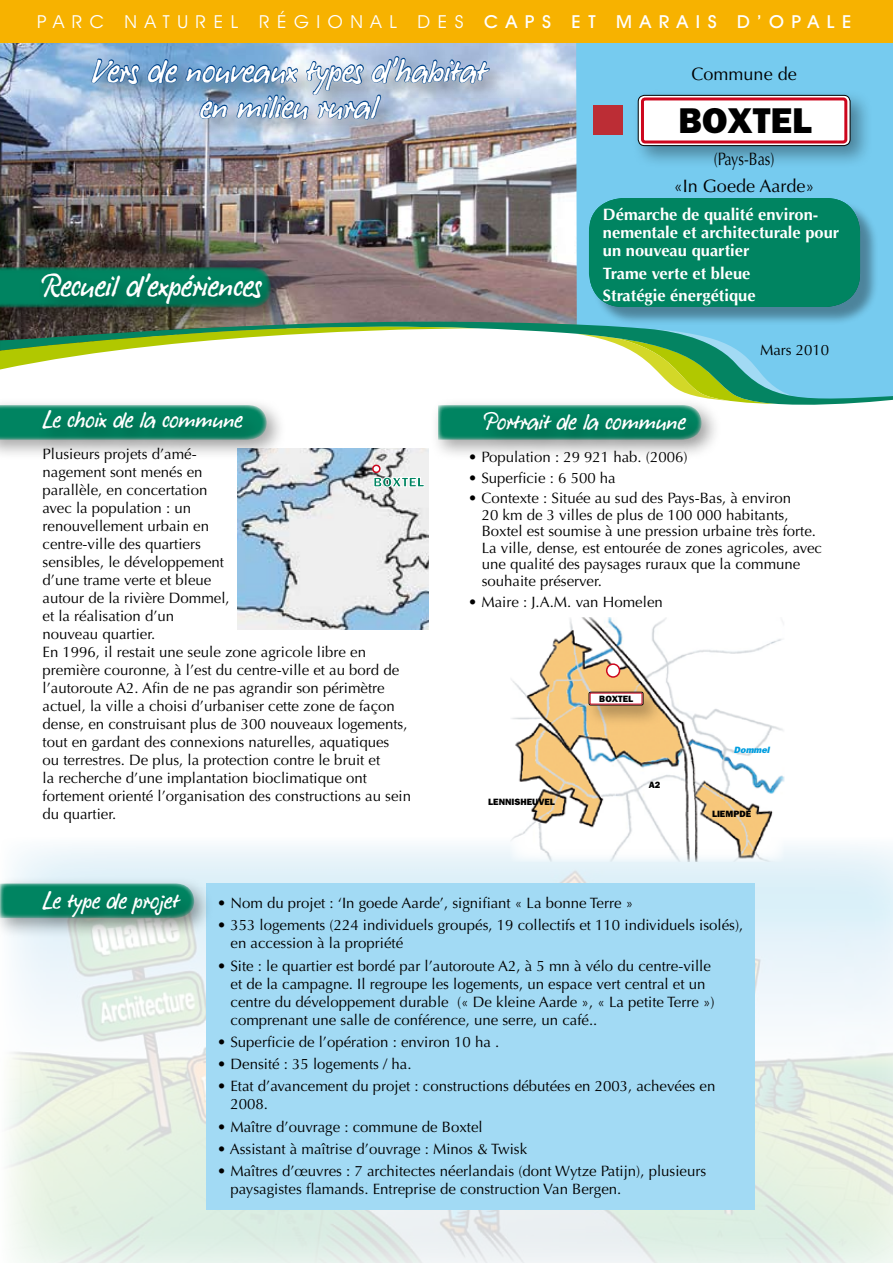
<style>
.page{position:relative;width:893px;height:1263px;background:#fff}
.page>*{position:absolute;margin:0;border:0;box-sizing:border-box;transform-origin:0 0}
.t1{font:39px/36px "Dalli";color:#fff;text-align:center;scale:.95 1}
.t2{font:36px "Dalli";color:#fff;scale:.95 1}
.t3{font:800 36px "Franklin Gothic";color:#000}
.t4{font:27px "Dalli";color:#fff;scale:.95 1}
.t5{font:18px "Avant Garde IT Cby BT";letter-spacing:.4em;color:#fff;scale:1.05 1}
.t6{font:18px/27px "Optima";color:#000;text-align:center;scale:.8 1}
.t7{font:18px "Optima";color:#000}
.t8{font:700 16.5px/18px "Optima";color:#fff}
.t9{font:15px/18px "Optima";color:#000}
.t10{font:800 9.15px "Franklin Gothic";color:#000}
.t11{font:italic 800 9.15px "Franklin Gothic";color:#009ee0}
.s1{font-weight:500}
</style>
<div class="page">
<img style="left:237px;top:449px;width:192px;height:180px">
<img style="left:8px;top:846px;width:885px;height:417px">
<div style="left:577px;top:43px;width:316px;height:279px;background:#76cbef"></div>
<img style="left:0;top:43px;width:577px;height:279px">
<div style="left:0;top:0;width:893px;height:43px;background:#f7b200"></div>
<svg style="left:291px;top:322px;width:602px;height:83px;background:#69c0d9"></svg>
<div style="left:593px;top:105px;width:30px;height:30px;background:#bc2d35"></div>
<div style="left:591px;top:200px;width:287px;height:126px;background:#000;opacity:.35"></div>
<div style="left:589px;top:198px;width:271px;height:109px;background:#008461"></div>
<div style="left:85px;top:50px;width:424px;height:90px;background:#000;opacity:.35"></div>
<svg style="left:91px;top:58px;width:50px;height:31px;background:#5b89b6"></svg>
<svg style="left:147px;top:43px;width:344px;height:97px;background:#8fa9c7"></svg>
<div style="left:0;top:397px;width:287px;height:63px;background:#000;opacity:.35"></div>
<div style="left:36px;top:403px;width:227px;height:45px;background:#000;opacity:.35"></div>
<div style="left:0;top:259px;width:291px;height:69px;background:#000;opacity:.35"></div>
<svg style="left:0;top:267px;width:36px;height:41px"></svg>
<div style="left:36px;top:267px;width:246px;height:57px;background:#000;opacity:.35"></div>
<div style="left:429px;top:397px;width:292px;height:63px;background:#000;opacity:.35"></div>
<svg style="left:0;top:325px;width:794px;height:115px"></svg>
<div style="left:478px;top:405px;width:229px;height:46px;background:#000;opacity:.35"></div>
<div style="left:206px;top:883px;width:549px;height:326px;background:#a2daf4"></div>
<div style="left:0;top:875px;width:214px;height:63px;background:#000;opacity:.35"></div>
<svg style="left:0;top:883px;width:194px;height:35px"></svg>
<div style="left:36px;top:884px;width:164px;height:52px;background:#000;opacity:.35"></div>
<div style="left:631px;top:89px;width:241px;height:79px;background:#000;opacity:.35"></div>
<svg style="left:638px;top:95px;width:212px;height:51px"></svg>
<div style="left:638px;top:95px;width:212px;height:51px;border:1px solid #000;border-radius:6px"></div>
<div style="left:642px;top:99px;width:204px;height:43px;background:#fff;border-radius:3px"></div>
<div style="left:641px;top:97px;width:206px;height:46px;border:3px solid #cd071e;border-radius:3px"></div>
<img style="left:510px;top:617px;width:274px;height:245px">
<div style="left:607px;top:664px;width:13px;height:13px;background:#fff;border-radius:50%"></div>
<div style="left:606px;top:663px;width:14px;height:15px;border:2px solid #cd071e;border-radius:50%"></div>
<div style="left:583px;top:686px;width:82px;height:41px;background:#000;opacity:.35"></div>
<div style="left:589px;top:692px;width:54px;height:13px;border:1px solid #000;border-radius:2px"></div>
<div style="left:590px;top:693px;width:52px;height:11px;background:#fff"></div>
<div style="left:590px;top:693px;width:52px;height:11px;border:1px solid #cd071e"></div>
<div style="left:373px;top:465px;width:7px;height:7px;background:#fff;border-radius:50%"></div>
<div style="left:372px;top:465px;width:9px;height:8px;border:2px solid #cd071e;border-radius:50%"></div>
<svg style="left:373px;top:476px;width:52px;height:12px"></svg>
<p class="t5" style="left:37px;top:10px;width:777px">PARC NATUREL RÉGIONAL DES <span class="s1">CAPS ET MARAIS D’OPALE</span></p>
<h1 class="t1" style="left:91px;top:54px;width:417px">Vers de nouveaux types d’habitat en milieu rural</h1>
<h2 class="t2" style="left:39px;top:268px;width:235px">Recueil d’expériences</h2>
<p class="t7" style="left:692px;top:63px;width:107px">Commune de</p>
<h2 class="t3" style="left:678px;top:100px;width:135px">BOXTEL</h2>
<p class="t6" style="left:674px;top:146px;width:177px">(Pays-Bas)<br>«In Goede Aarde»</p>
<p class="t8" style="left:603px;top:206px;width:238px">Démarche de qualité environ&shy;nementale et architecturale pour un nouveau quartier</p>
<p class="t8" style="left:603px;top:262px;width:154px;line-height:22.2px">Trame verte et bleue<br>Stratégie énergétique</p>
<p class="t9" style="left:760px;top:341px;width:71px">Mars 2010</p>
<h3 class="t4" style="left:43px;top:405px;width:212px">Le choix de la commune</h3>
<h3 class="t4" style="left:482px;top:407px;width:216px">Portrait de la commune</h3>
<p class="t9" style="left:43px;top:445px;width:370px">Plusieurs projets d’amé-<br>nagement sont menés en<br>parallèle, en concertation<br>avec la population : un<br>renouvellement urbain en<br>centre-ville des quartiers<br>sensibles, le développement<br>d’une trame verte et bleue<br>autour de la rivière Dommel,<br>et la réalisation d’un<br>nouveau quartier.<br>En 1996, il restait une seule zone agricole libre en première couronne, à l’est du centre-ville et au bord de l’autoroute A2. Afin de ne pas agrandir son périmètre actuel, la ville a choisi d’urbaniser cette zone de façon dense, en construisant plus de 300 nouveaux logements, tout en gardant des connexions naturelles, aquatiques<br>ou terrestres. De plus, la protection contre le bruit et<br>la recherche d’une implantation bioclimatique ont fortement orienté l’organisation des constructions au sein du quartier.</p>
<p class="t9" style="left:468px;top:448px;width:221px">• Population : 29 921 hab. (2006)</p>
<p class="t9" style="left:468px;top:469px;width:149px">• Superficie : 6 500 ha</p>
<p class="t9" style="left:482px;top:490px;width:342px;line-height:16.5px;text-indent:-14px">• Contexte : Située au sud des Pays-Bas, à environ<br>20 km de 3 villes de plus de 100 000 habitants, Boxtel est soumise à une pression urbaine très forte.<br>La ville, dense, est entourée de zones agricoles, avec une qualité des paysages ruraux que la commune souhaite préserver.</p>
<p class="t9" style="left:468px;top:593px;width:196px">• Maire : J.A.M. van Homelen</p>
<p class="t10" style="left:599px;top:694px;width:35px">BOXTEL</p>
<p class="t11" style="left:734px;top:744px;width:37px">Dommel</p>
<p class="t10" style="left:649px;top:779px;width:13px">A2</p>
<p class="t10" style="left:488px;top:796px;width:68px">LENNISHEUVEL</p>
<p class="t10" style="left:712px;top:809px;width:41px">LIEMPDE</p>
<h3 class="t4" style="left:43px;top:886px;width:145px">Le type de projet</h3>
<p class="t9" style="left:217px;top:894px;width:418px">• Nom du projet : ‘In goede Aarde’, signifiant « La bonne Terre »</p>
<p class="t9" style="left:231px;top:916px;width:514px;text-indent:-14px">• 353 logements (224 individuels groupés, 19 collectifs et 110 individuels isolés), en accession à la propriété</p>
<p class="t9" style="left:231px;top:957px;width:486px;text-indent:-14px">• Site : le quartier est bordé par l’autoroute A2, à 5 mn à vélo du centre-ville et de la campagne. Il regroupe les logements, un espace vert central et un centre du développement durable (« De kleine Aarde », « La petite Terre ») comprenant une salle de conférence, une serre, un café..</p>
<p class="t9" style="left:217px;top:1033px;width:284px">• Superficie de l’opération : environ 10 ha .</p>
<p class="t9" style="left:217px;top:1055px;width:196px">• Densité : 35 logements / ha.</p>
<p class="t9" style="left:231px;top:1077px;width:486px;text-indent:-14px">• Etat d’avancement du projet : constructions débutées en 2003, achevées en<br>2008.</p>
<p class="t9" style="left:217px;top:1118px;width:267px">• Maître d’ouvrage : commune de Boxtel</p>
<p class="t9" style="left:217px;top:1140px;width:312px">• Assistant à maîtrise d’ouvrage : Minos &amp; Twisk</p>
<p class="t9" style="left:231px;top:1162px;width:477px;text-indent:-14px">• Maîtres d’œuvres : 7 architectes néerlandais (dont Wytze Patijn), plusieurs paysagistes flamands. Entreprise de construction Van Bergen.</p>
</div>
